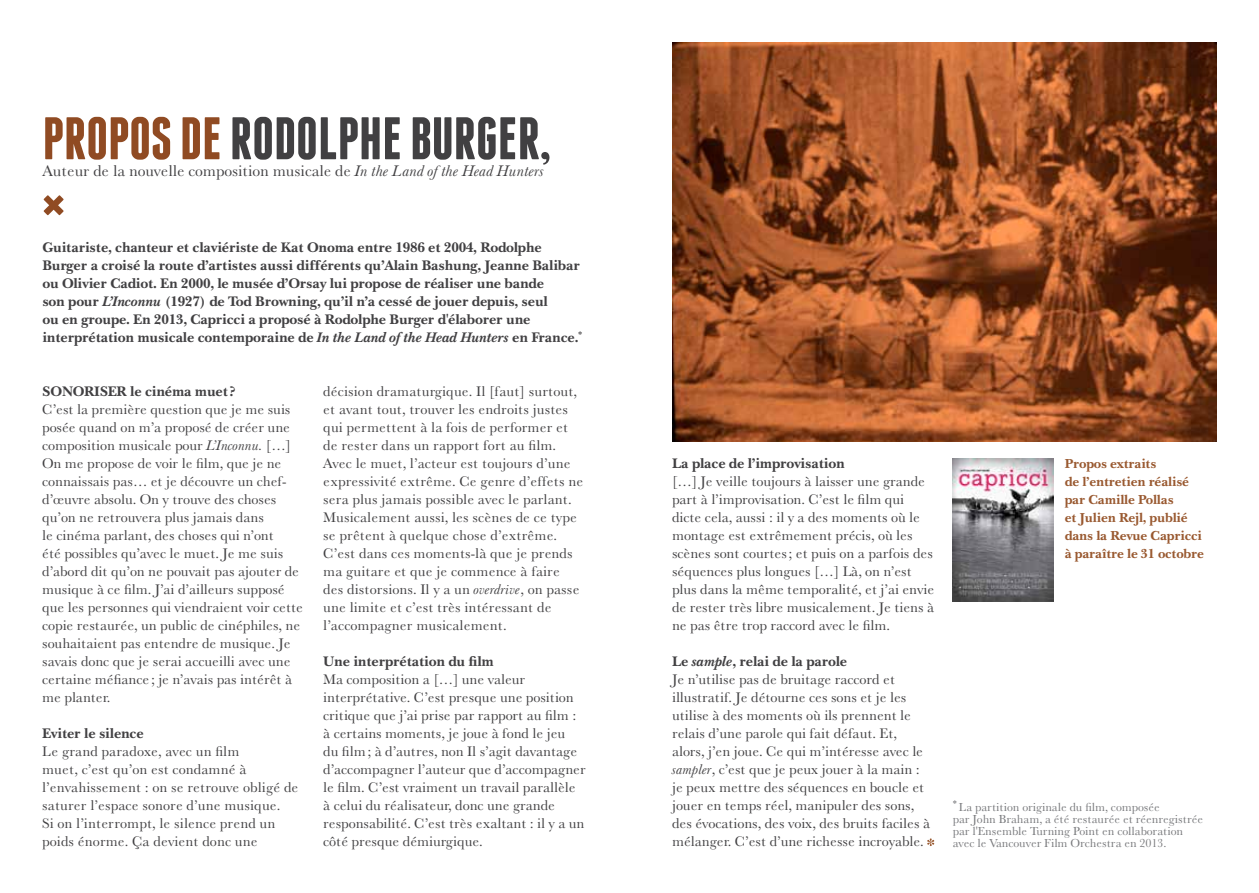
<style>
.page{position:relative;width:1259px;height:893px;background:#fff}
.page>*{position:absolute;margin:0;border:0;box-sizing:border-box;transform-origin:0 0}
.t1{font:700 60px "Franchise";color:#904b23}
.t2{font:700 60px "Franchise";color:#414042}
.t3{font:15.9px "Baskerville No 2 BT";letter-spacing:-.01em;color:#414042}
.t4{font:14.4px/18px "Baskerville No 2 BT";letter-spacing:-.01em;color:#414042}
.t5{font:700 14.4px/18px "Baskerville No 2 BT";letter-spacing:-.02em;color:#414042}
.t6{font:700 13.5px/18px "Baskerville No 2 BT";letter-spacing:-.02em;color:#995930}
.t7{font:12px/12px "Baskerville No 2 BT";letter-spacing:-.01em;color:#77787b}
.s1{color:#414042}
.s2{font-style:italic}
.s3{font-weight:700}
.s4{font-weight:700;font-style:italic}
</style>
<div class="page">
<img style="left:672px;top:43px;width:544px;height:398px">
<svg style="left:927px;top:838px;width:7px;height:8px"></svg>
<img style="left:952px;top:459px;width:102px;height:143px">
<h1 class="t1" style="left:43px;top:110px;width:210px">PROPOSDE<span class="s1">RODOLPHE</span></h1>
<h1 class="t2" style="left:410px;top:110px;width:44px">BURGER</h1>
<h1 class="t2" style="left:540px;top:110px;width:12px">,</h1>
<p class="t3" style="left:43px;top:161px;width:503px">Auteur de la nouvelle composition musicale de <span class="s2">In the Land of the Head Hunters</span></p>
<h1 class="t1" style="left:43px;top:178px;width:23px">×</h1>
<p class="t5" style="left:42px;top:238px;width:541px">Guitariste, chanteur et claviériste de Kat Onoma entre 1986 et 2004, Rodolphe Burger a croisé la route d’artistes aussi différents qu’Alain Bashung, Jeanne Balibar ou Olivier Cadiot. En 2000, le musée d’Orsay lui propose de réaliser une bande<br>son pour <span class="s2">L’Inconnu</span> (1927) de Tod Browning, qu’il n’a cessé de jouer depuis, seul<br>ou en groupe. En 2013, Capricci a proposé à Rodolphe Burger d'élaborer une interprétation musicale contemporaine de <span class="s2">In the Land of the Head Hunters</span> en France.<sup>*</sup></p>
<p class="t5" style="left:42px;top:382px;width:68px">Sonoriser</p>
<p class="t5" style="left:130px;top:382px;width:108px">le cinéma muet?</p>
<p class="t4" style="left:42px;top:400px;width:262px">C’est la première question que je me suis posée quand on m’a proposé de créer une composition musicale pour <span class="s2">L’Inconnu.</span> […] On me propose de voir le film, que je ne connaissais pas… et je découvre un chef&shy;d’œuvre absolu. On y trouve des choses qu’on ne retrouvera plus jamais dans<br>le cinéma parlant, des choses qui n’ont<br>été possibles qu’avec le muet. Je me suis d’abord dit qu’on ne pouvait pas ajouter de musique à ce film. J’ai d’ailleurs supposé que les personnes qui viendraient voir cette copie restaurée, un public de cinéphiles, ne souhaitaient pas entendre de musique. Je savais donc que je serai accueilli avec une certaine méfiance; je n’avais pas intérêt à me planter.</p>
<p class="t5" style="left:42px;top:724px;width:103px">Eviter le silence</p>
<p class="t4" style="left:42px;top:742px;width:258px">Le grand paradoxe, avec un film<br>muet, c’est qu’on est condamné à l’envahissement : on se retrouve obligé de saturer l’espace sonore d’une musique.<br>Si on l’interrompt, le silence prend un poids énorme. Ça devient donc une</p>
<p class="t4" style="left:323px;top:382px;width:262px">décision dramaturgique. Il [faut] surtout, et avant tout, trouver les endroits justes qui permettent à la fois de performer et de rester dans un rapport fort au film.<br>Avec le muet, l’acteur est toujours d’une expressivité extrême. Ce genre d’effets ne sera plus jamais possible avec le parlant.<br>Musicalement aussi, les scènes de ce type se prêtent à quelque chose d’extrême.<br>C’est dans ces moments-là que je prends ma guitare et que je commence à faire des distorsions. Il y a un <span class="s2">overdrive</span>, on passe une limite et c’est très intéressant de l’accompagner musicalement.</p>
<p class="t5" style="left:323px;top:652px;width:172px">Une interprétation du film</p>
<p class="t4" style="left:323px;top:670px;width:264px">Ma composition a […] une valeur interprétative. C’est presque une position critique que j’ai prise par rapport au film : à certains moments, je joue à fond le jeu<br>du film; à d’autres, non Il s’agit davantage d’accompagner l’auteur que d’accompagner le film. C’est vraiment un travail parallèle à celui du réalisateur, donc une grande responsabilité. C’est très exaltant : il y a un côté presque démiurgique.</p>
<p class="t5" style="left:672px;top:454px;width:174px">La place de l’improvisation</p>
<p class="t4" style="left:672px;top:472px;width:264px">[…] Je veille toujours à laisser une grande part à l’improvisation. C’est le film qui dicte cela, aussi : il y a des moments où le montage est extrêmement précis, où les scènes sont courtes; et puis on a parfois des séquences plus longues […] Là, on n’est plus dans la même temporalité, et j’ai envie de rester très libre musicalement. Je tiens à ne pas être trop raccord avec le film.</p>
<p class="t4" style="left:672px;top:652px;width:260px"><span class="s3">Le</span> <span class="s4">sample</span><span class="s3">, relai de la parole<br></span>Je n’utilise pas de bruitage raccord et illustratif. Je détourne ces sons et je les utilise à des moments où ils prennent le relais d’une parole qui fait défaut. Et, alors, j’en joue. Ce qui m’intéresse avec le <span class="s2">sampler</span>, c’est que je peux jouer à la main : je peux mettre des séquences en boucle et jouer en temps réel, manipuler des sons, des évocations, des voix, des bruits faciles à mélanger. C’est d’une richesse incroyable.</p>
<p class="t6" style="left:1064px;top:454px;width:141px">Propos extraits<br>de l’entretien réalisé par Camille Pollas<br>et Julien Rejl, publié dans la Revue Capricci à paraître le 31 octobre</p>
<p class="t7" style="left:952px;top:800px;width:252px"><sup>*</sup> La partition originale du film, composée<br>par John Braham, a été restaurée et réenregistrée par l'Ensemble Turning Point en collaboration avec le Vancouver Film Orchestra en 2013.</p>
</div>
